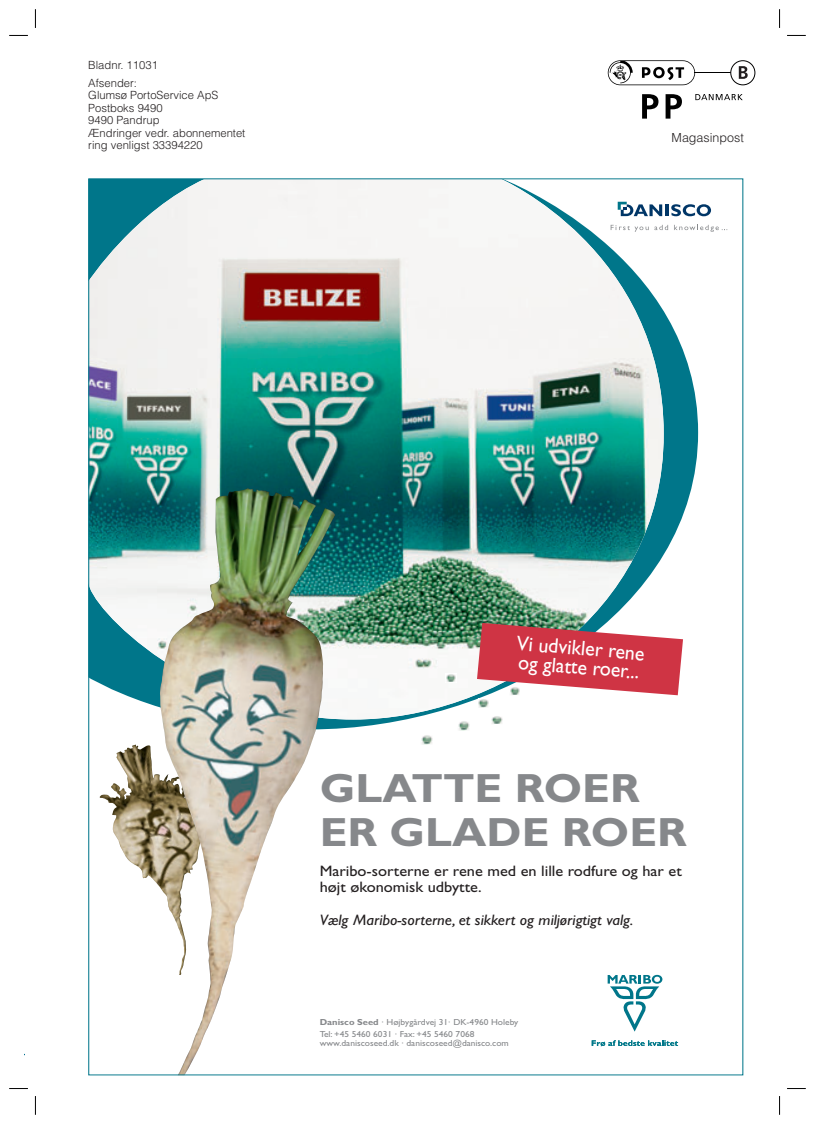
<style>
.page{position:relative;width:815px;height:1124px;background:#fff}
.page>*{position:absolute;margin:0;border:0;box-sizing:border-box;transform-origin:0 0}
.t1{font:700 40.88px/44.4px "Gill Sans";color:#86888b;scale:1.08 1}
.t2{font:21px/18.6px "Gill Sans";color:#fff;scale:.95 1}
.t3{font:15.12px/16.4px "Gill Sans";color:#231f20;scale:1.08 1}
.t4{font:italic 15.12px "Gill Sans";color:#231f20;scale:1.08 1}
.t5{font:300 12.5px "Helvetica";color:#231f20}
.t6{font:300 11.25px/12.5px "Helvetica";color:#231f20}
.t7{font:8.75px/11.1px "Gill Sans";color:#86888b;scale:1.08 1}
.s1{font-weight:700}
</style>
<div class="page">
<svg style="left:695px;top:94px;width:48px;height:6px"></svg>
<hr style="left:695px;top:72px;width:48px;height:1px;background:#000">
<svg style="left:642px;top:94px;width:16px;height:25px"></svg>
<svg style="left:666px;top:94px;width:16px;height:25px"></svg>
<svg style="left:608px;top:60px;width:87px;height:25px"></svg>
<div style="left:731px;top:61px;width:24px;height:24px;background:#fff;border-radius:50%"></div>
<div style="left:730px;top:60px;width:25px;height:25px;border:1px solid #000;border-radius:50%"></div>
<svg style="left:739px;top:66px;width:9px;height:13px"></svg>
<img style="left:88px;top:178px;width:656px;height:898px">
<svg style="left:9px;top:35px;width:19px;height:1px"></svg>
<svg style="left:787px;top:35px;width:19px;height:1px"></svg>
<svg style="left:9px;top:1088px;width:19px;height:1px"></svg>
<svg style="left:787px;top:1088px;width:19px;height:1px"></svg>
<svg style="left:35px;top:9px;width:1px;height:19px"></svg>
<svg style="left:35px;top:1096px;width:1px;height:18px"></svg>
<svg style="left:779px;top:9px;width:1px;height:19px"></svg>
<svg style="left:779px;top:1096px;width:1px;height:18px"></svg>
<p class="t6" style="left:88px;top:57px;width:71px;line-height:17.5px">Bladnr. 11031<br>Afsender:</p>
<p class="t6" style="left:88px;top:90px;width:159px">Glumsø PortoService ApS<br>Postboks 9490<br>9490 Pandrup<br>Ændringer vedr. abonnementet ring venligst 33394220</p>
<h3 class="t5" style="left:672px;top:133px;width:74px">Magasinpost</h3>
<h2 class="t2" style="left:517px;top:635px;width:136px;rotate:5deg">Vi udvikler rene og glatte roer...</h2>
<h1 class="t1" style="left:320px;top:770px;width:342px">GLATTE ROER<br>ER GLADE ROER</h1>
<h3 class="t3" style="left:320px;top:863px;width:337px">Maribo-sorterne er rene med en lille rodfure og har et højt økonomisk udbytte.</h3>
<h3 class="t4" style="left:320px;top:914px;width:292px">Vælg Maribo-sorterne, et sikkert og miljørigtigt valg.</h3>
<p class="t7" style="left:320px;top:1017px;width:185px"><span class="s1">Danisco Seed</span> · Højbygårdvej 31· DK-4960 Holeby<br>Tel: +45 5460 6031 · Fax: +45 5460 7068</p>
<p class="t7" style="left:320px;top:1037px;width:177px">www.daniscoseed.dk · daniscoseed@danisco.com</p>
</div>
